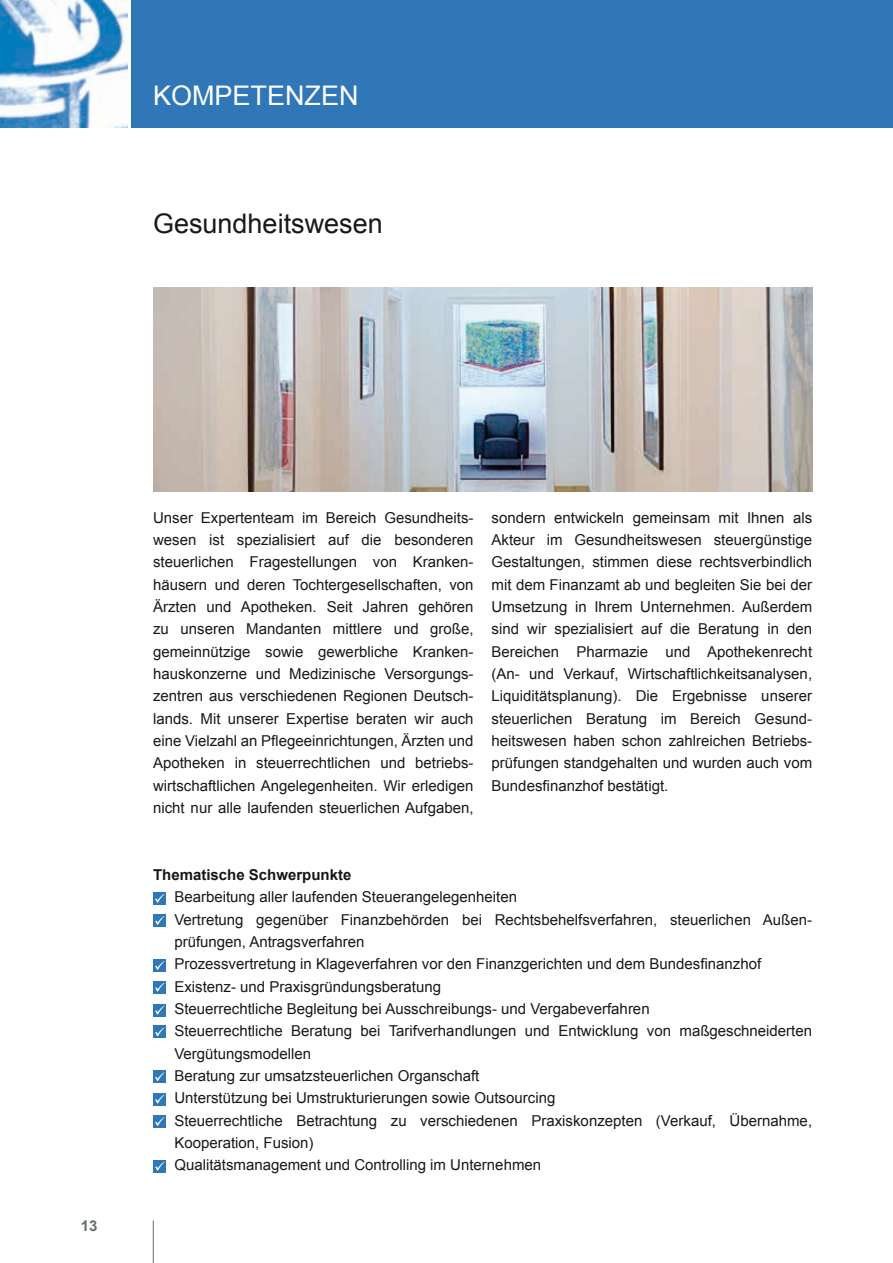
<style>
.page{position:relative;width:893px;height:1263px;background:#fff}
.page>*{position:absolute;margin:0;border:0;box-sizing:border-box;transform-origin:0 0}
.t1{font:27px "Arial";color:#1a171c}
.t2{font:27px "Arial";color:#fff}
.t3{font:15px/22.4px "Arial";color:#1a171c;text-align:justify}
.t4{font:700 15px "Arial";color:#1a171c}
.t5{font:700 15px "Arial";color:#676d6e}
</style>
<div class="page">
<div style="left:132px;top:0;width:761px;height:128px;background:#3077b8"></div>
<img style="left:0;top:0;width:128px;height:128px">
<hr style="left:153px;top:1220px;width:1px;height:43px;background:#676d6e">
<div style="left:153px;top:914px;width:13px;height:13px;background:#3077b8"></div>
<svg style="left:155px;top:916px;width:9px;height:9px"></svg>
<div style="left:153px;top:981px;width:13px;height:12px;background:#3077b8"></div>
<svg style="left:155px;top:983px;width:9px;height:9px"></svg>
<div style="left:153px;top:1004px;width:13px;height:12px;background:#3077b8"></div>
<svg style="left:155px;top:1006px;width:9px;height:9px"></svg>
<div style="left:153px;top:892px;width:13px;height:13px;background:#3077b8"></div>
<svg style="left:155px;top:894px;width:9px;height:9px"></svg>
<div style="left:153px;top:1025px;width:13px;height:13px;background:#3077b8"></div>
<svg style="left:155px;top:1027px;width:9px;height:9px"></svg>
<div style="left:153px;top:959px;width:13px;height:13px;background:#3077b8"></div>
<svg style="left:155px;top:961px;width:9px;height:9px"></svg>
<div style="left:153px;top:1115px;width:13px;height:13px;background:#3077b8"></div>
<svg style="left:155px;top:1117px;width:9px;height:9px"></svg>
<div style="left:153px;top:1070px;width:13px;height:13px;background:#3077b8"></div>
<svg style="left:155px;top:1072px;width:9px;height:9px"></svg>
<div style="left:153px;top:1093px;width:13px;height:12px;background:#3077b8"></div>
<svg style="left:155px;top:1095px;width:9px;height:8px"></svg>
<div style="left:153px;top:1160px;width:13px;height:12px;background:#3077b8"></div>
<svg style="left:155px;top:1162px;width:9px;height:9px"></svg>
<img style="left:153px;top:287px;width:659px;height:204px">
<h1 class="t2" style="left:153px;top:78px;width:207px">KOMPETENZEN</h1>
<h1 class="t1" style="left:153px;top:205px;width:231px">Gesundheitswesen</h1>
<p class="t5" style="left:81px;top:1216px;width:18px">13</p>
<p class="t3" style="left:153px;top:506px;width:322px">Unser Expertenteam im Bereich Gesundheits&shy;wesen ist spezialisiert auf die besonderen steuerlichen Fragestellungen von Kranken&shy;häusern und deren Tochtergesellschaften, von Ärzten und Apotheken. Seit Jahren gehören zu unseren Mandanten mittlere und große, gemeinnützige sowie gewerbliche Kranken&shy;hauskonzerne und Medizinische Versorgungs&shy;zentren aus verschiedenen Regionen Deutsch&shy;lands. Mit unserer Expertise beraten wir auch eine Vielzahl an Pflegeeinrichtungen, Ärzten und Apotheken in steuerrechtlichen und betriebs&shy;wirtschaftlichen Angelegenheiten. Wir erledigen nicht nur alle laufenden steuerlichen Aufgaben,</p>
<p class="t3" style="left:492px;top:506px;width:322px">sondern entwickeln gemeinsam mit Ihnen als Akteur im Gesundheitswesen steuergünstige Gestaltungen, stimmen diese rechtsverbindlich mit dem Finanzamt ab und begleiten Sie bei der Umsetzung in Ihrem Unternehmen. Außerdem sind wir spezialisiert auf die Beratung in den Bereichen Pharmazie und Apothekenrecht (An- und Verkauf, Wirtschaftlichkeitsanalysen, Liquiditätsplanung). Die Ergebnisse unserer steuerlichen Beratung im Bereich Gesund&shy;heitswesen haben schon zahlreichen Betriebs&shy;prüfungen standgehalten und wurden auch vom Bundesfinanzhof bestätigt.</p>
<p class="t4" style="left:153px;top:865px;width:200px">Thematische Schwerpunkte</p>
<p class="t3" style="left:174px;top:886px;width:639px;text-align:left">Bearbeitung aller laufenden Steuerangelegenheiten<br>Vertretung gegenüber Finanzbehörden bei Rechtsbehelfsverfahren, steuerlichen Außen-- prüfungen, Antragsverfahren<br>Prozessvertretung in Klageverfahren vor den Finanzgerichten und dem Bundesfinanzhof Existenz- und Praxisgründungsberatung<br>Steuerrechtliche Begleitung bei Ausschreibungs- und Vergabeverfahren<br>Steuerrechtliche Beratung bei Tarifverhandlungen und Entwicklung von maßgeschneiderten Vergütungsmodellen<br>Beratung zur umsatzsteuerlichen Organschaft<br>Unterstützung bei Umstrukturierungen sowie Outsourcing<br>Steuerrechtliche Betrachtung zu verschiedenen Praxiskonzepten (Verkauf, Übernahme, Kooperation, Fusion)<br>Qualitätsmanagement und Controlling im Unternehmen</p>
</div>
